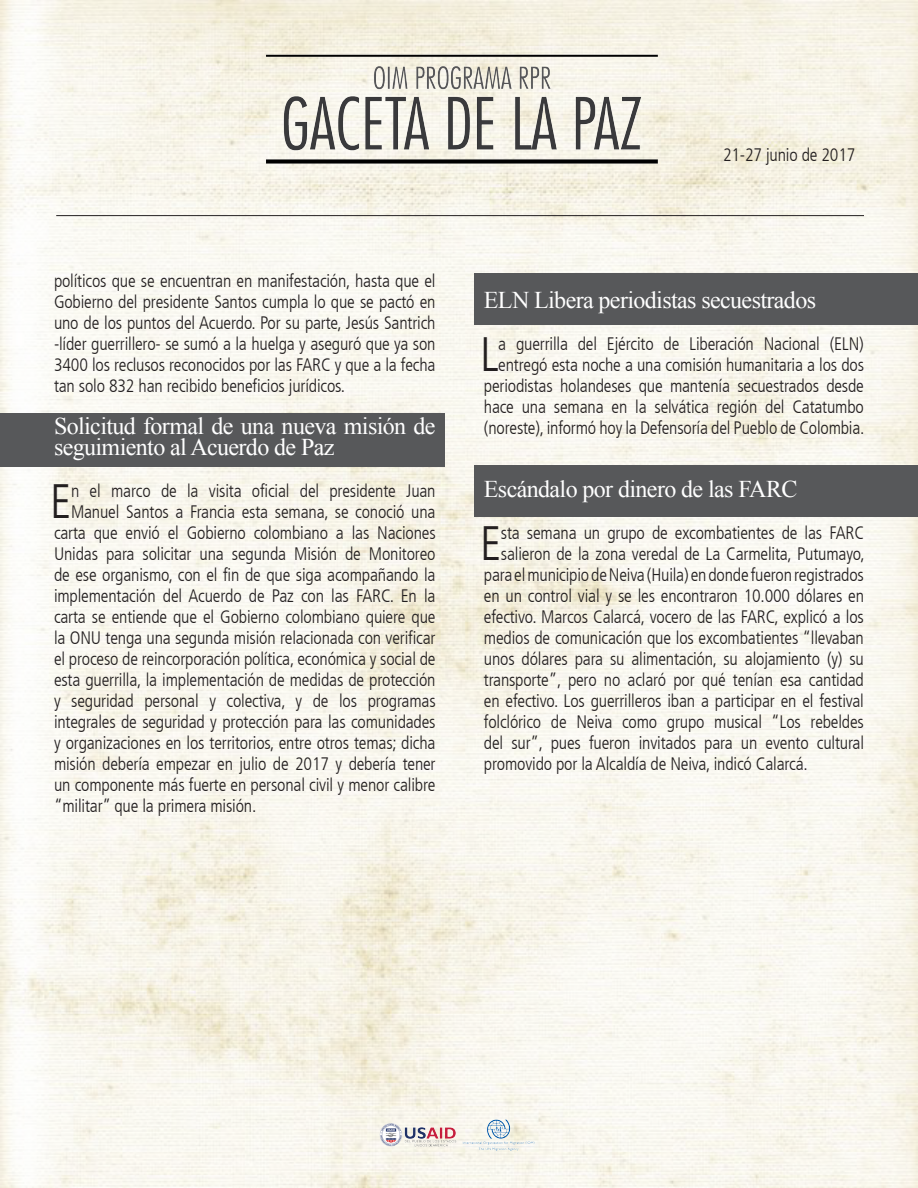
<style>
.page{position:relative;width:918px;height:1188px;background:#fff}
.page>*{position:absolute;margin:0;border:0;box-sizing:border-box;transform-origin:0 0}
.t1{font:300 condensed 48.15px "Frutiger LT";color:#231f20}
.t2{font:24px/21px "Times New Roman";letter-spacing:-.025em;color:#fff}
.t3{font:300 condensed 18px/21px "Frutiger LT";letter-spacing:-.01em;color:#231f20;text-align:justify}
</style>
<div class="page">
<img style="left:0;top:0;width:918px;height:1188px">
<hr style="left:56px;top:215px;width:808px;height:1px;background:#231f20">
<div style="left:0;top:413px;width:445px;height:54px;background:#57585a"></div>
<div style="left:475px;top:274px;width:443px;height:51px;background:#57585a"></div>
<div style="left:475px;top:465px;width:443px;height:52px;background:#57585a"></div>
<img style="left:377px;top:1121px;width:72px;height:30px">
<img style="left:449px;top:1118px;width:98px;height:35px">
<img style="left:223px;top:50px;width:472px;height:124px">
<p class="t3" style="left:54px;top:271px;width:383px">políticos que se encuentran en manifestación, hasta que el Gobierno del presidente Santos cumpla lo que se pactó en uno de los puntos del Acuerdo. Por su parte, Jesús Santrich -líder guerrillero- se sumó a la huelga y aseguró que ya son 3400 los reclusos reconocidos por las FARC y que a la fecha tan solo 832 han recibido beneficios jurídicos.</p>
<p class="t2" style="left:54px;top:415px;width:383px">Solicitud formal de una nueva misión de seguimiento al Acuerdo de Paz</p>
<p class="t1" style="left:50px;top:474px;width:23px">E</p>
<p class="t3" style="left:71px;top:481px;width:366px">n el marco de la visita oficial del presidente Juan</p>
<p class="t3" style="left:71px;top:502px;width:366px">Manuel Santos a Francia esta semana, se conoció una</p>
<p class="t3" style="left:54px;top:523px;width:383px">carta que envió el Gobierno colombiano a las Naciones</p>
<p class="t3" style="left:54px;top:544px;width:383px">Unidas para solicitar una segunda Misión de Monitoreo</p>
<p class="t3" style="left:54px;top:565px;width:383px">de ese organismo, con el fin de que siga acompañando la</p>
<p class="t3" style="left:54px;top:586px;width:383px">implementación del Acuerdo de Paz con las FARC. En la</p>
<p class="t3" style="left:54px;top:607px;width:383px">carta se entiende que el Gobierno colombiano quiere que</p>
<p class="t3" style="left:54px;top:628px;width:383px">la ONU tenga una segunda misión relacionada con verificar</p>
<p class="t3" style="left:54px;top:649px;width:383px">el proceso de reincorporación política, económica y social de</p>
<p class="t3" style="left:54px;top:670px;width:383px">esta guerrilla, la implementación de medidas de protección</p>
<p class="t3" style="left:54px;top:691px;width:383px">y seguridad personal y colectiva, y de los programas</p>
<p class="t3" style="left:54px;top:712px;width:383px">integrales de seguridad y protección para las comunidades</p>
<p class="t3" style="left:54px;top:733px;width:383px">y organizaciones en los territorios, entre otros temas; dicha</p>
<p class="t3" style="left:54px;top:754px;width:383px">misión debería empezar en julio de 2017 y debería tener</p>
<p class="t3" style="left:54px;top:775px;width:383px">un componente más fuerte en personal civil y menor calibre</p>
<p class="t3" style="left:54px;top:796px;width:204px">“militar” que la primera misión.</p>
<p class="t3" style="left:723px;top:144px;width:134px">21-27 junio de 2017</p>
<p class="t2" style="left:484px;top:289px;width:334px">ELN Libera periodistas secuestrados</p>
<p class="t1" style="left:480px;top:327px;width:20px">L</p>
<p class="t3" style="left:484px;top:334px;width:382px;text-align:right">a guerrilla del Ejército de Liberación Nacional (ELN) entregó esta noche a una comisión humanitaria a los dos periodistas holandeses que mantenía secuestrados desde hace una semana en la selvática región del Catatumbo (noreste), informó hoy la Defensoría del Pueblo de Colombia.</p>
<p class="t2" style="left:484px;top:478px;width:315px">Escándalo por dinero de las FARC</p>
<p class="t1" style="left:480px;top:516px;width:23px">E</p>
<p class="t3" style="left:501px;top:523px;width:365px">sta semana un grupo de excombatientes de las FARC</p>
<p class="t3" style="left:501px;top:544px;width:365px">salieron de la zona veredal de La Carmelita, Putumayo,</p>
<p class="t3" style="left:484px;top:565px;width:382px">para el municipio de Neiva (Huila) en donde fueron registrados</p>
<p class="t3" style="left:484px;top:586px;width:382px">en un control vial y se les encontraron 10.000 dólares en</p>
<p class="t3" style="left:484px;top:607px;width:382px">efectivo. Marcos Calarcá, vocero de las FARC, explicó a los</p>
<p class="t3" style="left:484px;top:628px;width:382px">medios de comunicación que los excombatientes “llevaban</p>
<p class="t3" style="left:484px;top:649px;width:382px">unos dólares para su alimentación, su alojamiento (y) su</p>
<p class="t3" style="left:484px;top:670px;width:382px">transporte”, pero no aclaró por qué tenían esa cantidad</p>
<p class="t3" style="left:484px;top:691px;width:382px">en efectivo. Los guerrilleros iban a participar en el festival</p>
<p class="t3" style="left:484px;top:712px;width:382px">folclórico de Neiva como grupo musical “Los rebeldes</p>
<p class="t3" style="left:484px;top:733px;width:382px">del sur”, pues fueron invitados para un evento cultural</p>
<p class="t3" style="left:484px;top:754px;width:326px">promovido por la Alcaldía de Neiva, indicó Calarcá.</p>
</div>
